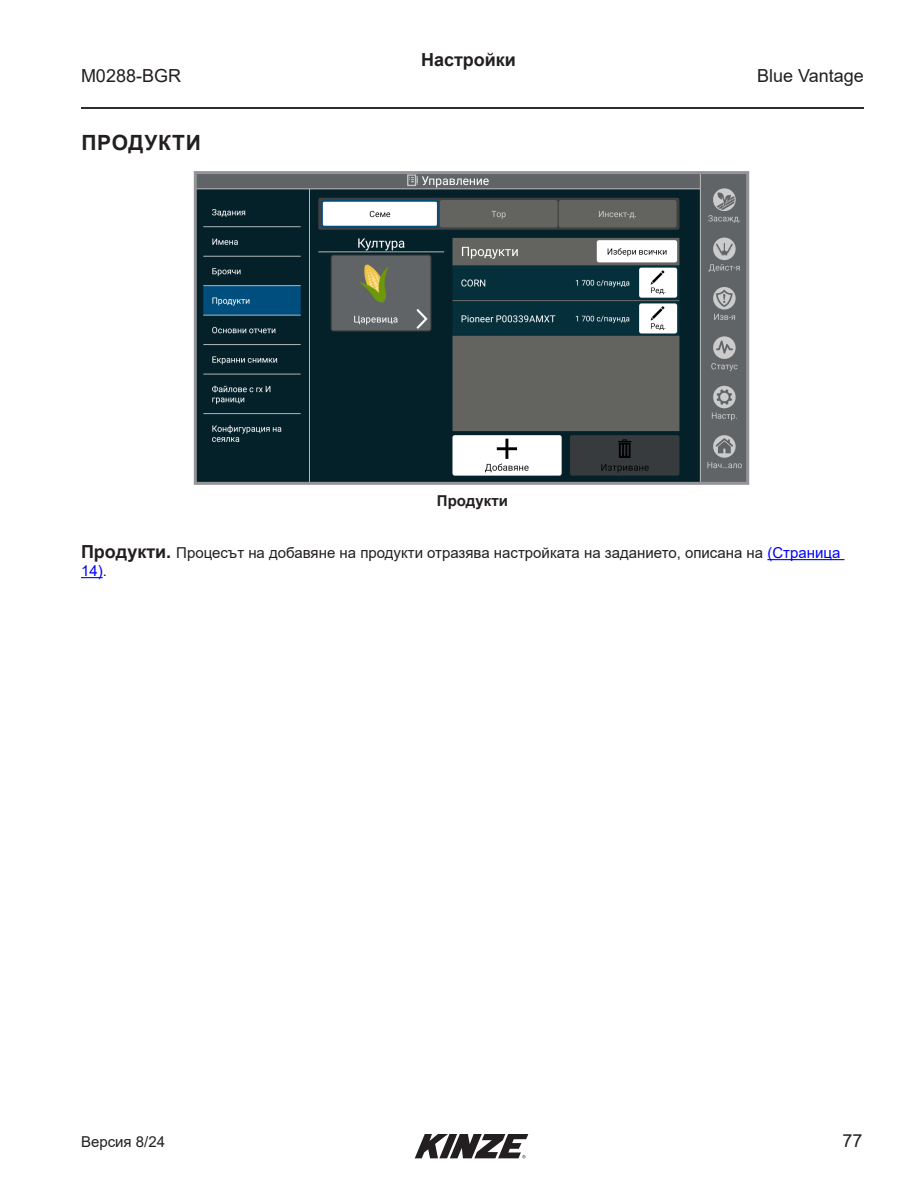
<style>
.page{position:relative;width:918px;height:1188px;background:#fff}
.page>*{position:absolute;margin:0;border:0;box-sizing:border-box;transform-origin:0 0}
.Parts_Page_Header_-__Sub_Header-system_o{font:700 21px "Arial";letter-spacing:.035em;color:#231f20}
.t1{font:18px "Arial";color:#231f20}
.Parts_Page_Header-NO_TOC{font:700 18px "Arial";color:#231f20}
.Callouts{font:15px/18px "Arial";color:#231f20}
.body_indent{font:700 15px "Arial";color:#231f20}
.s1{font-weight:700;font-size:18px}
.s2{color:#00f}
</style>
<div class="page">
<hr style="left:81px;top:107px;width:783px;height:2px;background:#231f20">
<svg style="left:415px;top:1134px;width:113px;height:24px"></svg>
<hr style="left:767px;top:559px;width:78px;height:1px;background:#00f">
<svg style="left:81px;top:577px;width:22px;height:1px"></svg>
<img style="left:198px;top:175px;width:547px;height:306px">
<div style="left:194px;top:171px;width:555px;height:314px;border:3px solid #939598"></div>
<p class="Parts_Page_Header-NO_TOC" style="left:421px;top:47px;width:96px">Настройки</p>
<p class="t1" style="left:81px;top:63px;width:102px">M0288-BGR</p>
<p class="t1" style="left:757px;top:63px;width:108px">Blue Vantage</p>
<p class="Parts_Page_Header_-__Sub_Header-system_o" style="left:81px;top:128px;width:121px">ПРОДУКТИ</p>
<p class="body_indent" style="left:437px;top:490px;width:73px">Продукти</p>
<p class="Callouts" style="left:81px;top:544px;width:761px"><span class="s1">Продукти.</span> Процесът на добавяне на продукти отразява настройката на заданието, описана на <span class="s2">(Страница<br>14)</span>.</p>
<p class="Callouts" style="left:81px;top:1133px;width:86px">Версия 8/24</p>
<p class="t1" style="left:842px;top:1128px;width:22px">77</p>
</div>
